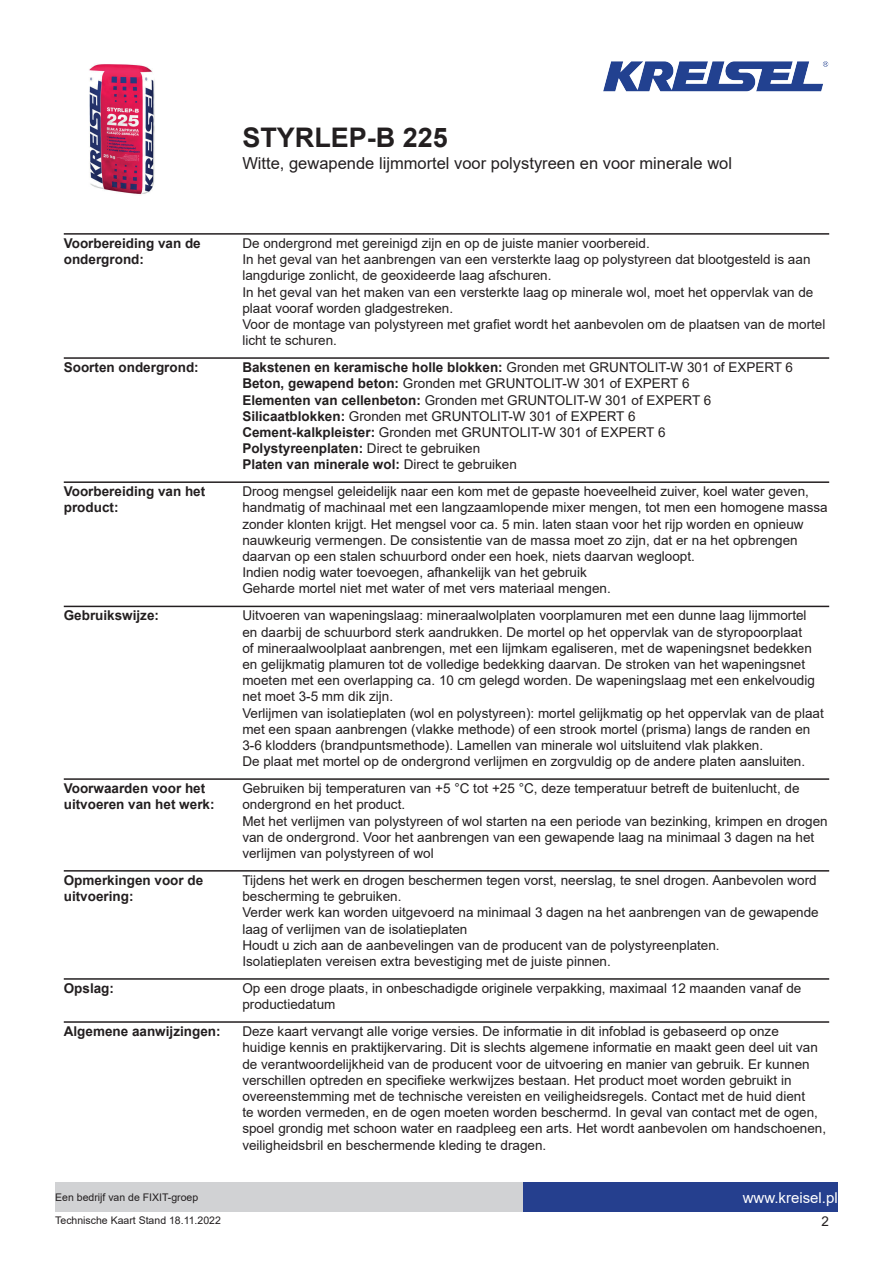
<style>
.page{position:relative;width:893px;height:1263px;background:#fff}
.page>*{position:absolute;margin:0;border:0;box-sizing:border-box;transform-origin:0 0}
.t1{font:700 27px "Arial";color:#231f20}
.t2{font:16.5px "Arial";color:#231f20}
.t3{font:15px "Arial";color:#fff}
.t4{font:13.5px/16.2px "Arial";color:#231f20}
.t5{font:700 13.5px/16.2px "Arial";color:#231f20}
.t6{font:10.5px "Arial";color:#231f20}
.s1{font-weight:700}
</style>
<div class="page">
<img style="left:89px;top:64px;width:66px;height:131px">
<img style="left:603px;top:61px;width:226px;height:31px">
<div style="left:523px;top:1182px;width:315px;height:30px;background:#253f8e"></div>
<div style="left:55px;top:1182px;width:468px;height:30px;background:#d1d2d4"></div>
<hr style="left:64px;top:233px;width:765px;height:2px;background:#231f20">
<hr style="left:64px;top:357px;width:765px;height:2px;background:#231f20">
<hr style="left:64px;top:481px;width:765px;height:2px;background:#231f20">
<hr style="left:64px;top:606px;width:765px;height:1px;background:#231f20">
<hr style="left:64px;top:778px;width:765px;height:2px;background:#231f20">
<hr style="left:64px;top:870px;width:765px;height:1px;background:#231f20">
<hr style="left:64px;top:978px;width:765px;height:2px;background:#231f20">
<hr style="left:64px;top:1021px;width:765px;height:2px;background:#231f20">
<h1 class="t1" style="left:242px;top:119px;width:207px">STYRLEP-B 225</h1>
<p class="t2" style="left:242px;top:152px;width:491px">Witte, gewapende lijmmortel voor polystyreen en voor minerale wol</p>
<p class="t5" style="left:64px;top:235px;width:139px">Voorbereiding van de ondergrond:</p>
<p class="t4" style="left:242px;top:235px;width:585px">De ondergrond met gereinigd zijn en op de juiste manier voorbereid.<br>In het geval van het aanbrengen van een versterkte laag op polystyreen dat blootgesteld is aan langdurige zonlicht, de geoxideerde laag afschuren.<br>In het geval van het maken van een versterkte laag op minerale wol, moet het oppervlak van de plaat vooraf worden gladgestreken.<br>Voor de montage van polystyreen met grafiet wordt het aanbevolen om de plaatsen van de mortel licht te schuren.</p>
<p class="t5" style="left:64px;top:359px;width:137px">Soorten ondergrond:</p>
<p class="t4" style="left:242px;top:359px;width:552px"><span class="s1">Bakstenen en keramische holle blokken:</span> Gronden met GRUNTOLIT-W 301 of EXPERT 6<br><span class="s1">Beton, gewapend beton:</span> Gronden met GRUNTOLIT-W 301 of EXPERT 6<br><span class="s1">Elementen van cellenbeton:</span> Gronden met GRUNTOLIT-W 301 of EXPERT 6<br><span class="s1">Silicaatblokken:</span> Gronden met GRUNTOLIT-W 301 of EXPERT 6<br><span class="s1">Cement-kalkpleister:</span> Gronden met GRUNTOLIT-W 301 of EXPERT 6<br><span class="s1">Polystyreenplaten:</span> Direct te gebruiken<br><span class="s1">Platen van minerale wol:</span> Direct te gebruiken</p>
<p class="t5" style="left:64px;top:484px;width:143px">Voorbereiding van het product:</p>
<p class="t4" style="left:242px;top:483px;width:587px">Droog mengsel geleidelijk naar een kom met de gepaste hoeveelheid zuiver, koel water geven, handmatig of machinaal met een langzaamlopende mixer mengen, tot men een homogene massa zonder klonten krijgt. Het mengsel voor ca. 5 min. laten staan voor het rijp worden en opnieuw nauwkeurig vermengen. De consistentie van de massa moet zo zijn, dat er na het opbrengen daarvan op een stalen schuurbord onder een hoek, niets daarvan wegloopt.<br>Indien nodig water toevoegen, afhankelijk van het gebruik<br>Geharde mortel niet met water of met vers materiaal mengen.</p>
<p class="t5" style="left:64px;top:608px;width:97px">Gebruikswijze:</p>
<p class="t4" style="left:242px;top:607px;width:583px">Uitvoeren van wapeningslaag: mineraalwolplaten voorplamuren met een dunne laag lijmmortel en daarbij de schuurbord sterk aandrukken. De mortel op het oppervlak van de styropoorplaat<br>of mineraalwoolplaat aanbrengen, met een lijmkam egaliseren, met de wapeningsnet bedekken en gelijkmatig plamuren tot de volledige bedekking daarvan. De stroken van het wapeningsnet moeten met een overlapping ca. 10 cm gelegd worden. De wapeningslaag met een enkelvoudig net moet 3-5 mm dik zijn.<br>Verlijmen van isolatieplaten (wol en polystyreen): mortel gelijkmatig op het oppervlak van de plaat met een spaan aanbrengen (vlakke methode) of een strook mortel (prisma) langs de randen en 3-6 klodders (brandpuntsmethode). Lamellen van minerale wol uitsluitend vlak plakken.<br>De plaat met mortel op de ondergrond verlijmen en zorgvuldig op de andere platen aansluiten.</p>
<p class="t5" style="left:64px;top:780px;width:152px">Voorwaarden voor het uitvoeren van het werk:</p>
<p class="t4" style="left:242px;top:780px;width:587px">Gebruiken bij temperaturen van +5 °C tot +25 °C, deze temperatuur betreft de buitenlucht, de ondergrond en het product.<br>Met het verlijmen van polystyreen of wol starten na een periode van bezinking, krimpen en drogen van de ondergrond. Voor het aanbrengen van een gewapende laag na minimaal 3 dagen na het verlijmen van polystyreen of wol</p>
<p class="t5" style="left:64px;top:872px;width:141px">Opmerkingen voor de uitvoering:</p>
<p class="t4" style="left:242px;top:872px;width:578px">Tijdens het werk en drogen beschermen tegen vorst, neerslag, te snel drogen. Aanbevolen word bescherming te gebruiken.<br>Verder werk kan worden uitgevoerd na minimaal 3 dagen na het aanbrengen van de gewapende laag of verlijmen van de isolatieplaten<br>Houdt u zich aan de aanbevelingen van de producent van de polystyreenplaten.<br>Isolatieplaten vereisen extra bevestiging met de juiste pinnen.</p>
<p class="t5" style="left:64px;top:980px;width:52px">Opslag:</p>
<p class="t4" style="left:242px;top:980px;width:561px">Op een droge plaats, in onbeschadigde originele verpakking, maximaal 12 maanden vanaf de productiedatum</p>
<p class="t5" style="left:64px;top:1023px;width:158px">Algemene aanwijzingen:</p>
<p class="t4" style="left:242px;top:1023px;width:585px">Deze kaart vervangt alle vorige versies. De informatie in dit infoblad is gebaseerd op onze<br>huidige kennis en praktijkervaring. Dit is slechts algemene informatie en maakt geen deel uit van de verantwoordelijkheid van de producent voor de uitvoering en manier van gebruik. Er kunnen verschillen optreden en specifieke werkwijzes bestaan. Het product moet worden gebruikt in overeenstemming met de technische vereisten en veiligheidsregels. Contact met de huid dient<br>te worden vermeden, en de ogen moeten worden beschermd. In geval van contact met de ogen, spoel grondig met schoon water en raadpleeg een arts. Het wordt aanbevolen om handschoenen, veiligheidsbril en beschermende kleding te dragen.</p>
<p class="t6" style="left:55px;top:1190px;width:144px">Een bedrijf van de FIXIT-groep</p>
<p class="t3" style="left:743px;top:1187px;width:97px">www.kreisel.pl</p>
<p class="t6" style="left:55px;top:1213px;width:167px">Technische Kaart Stand 18.11.2022</p>
<p class="t4" style="left:821px;top:1213px;width:9px">2</p>
</div>
